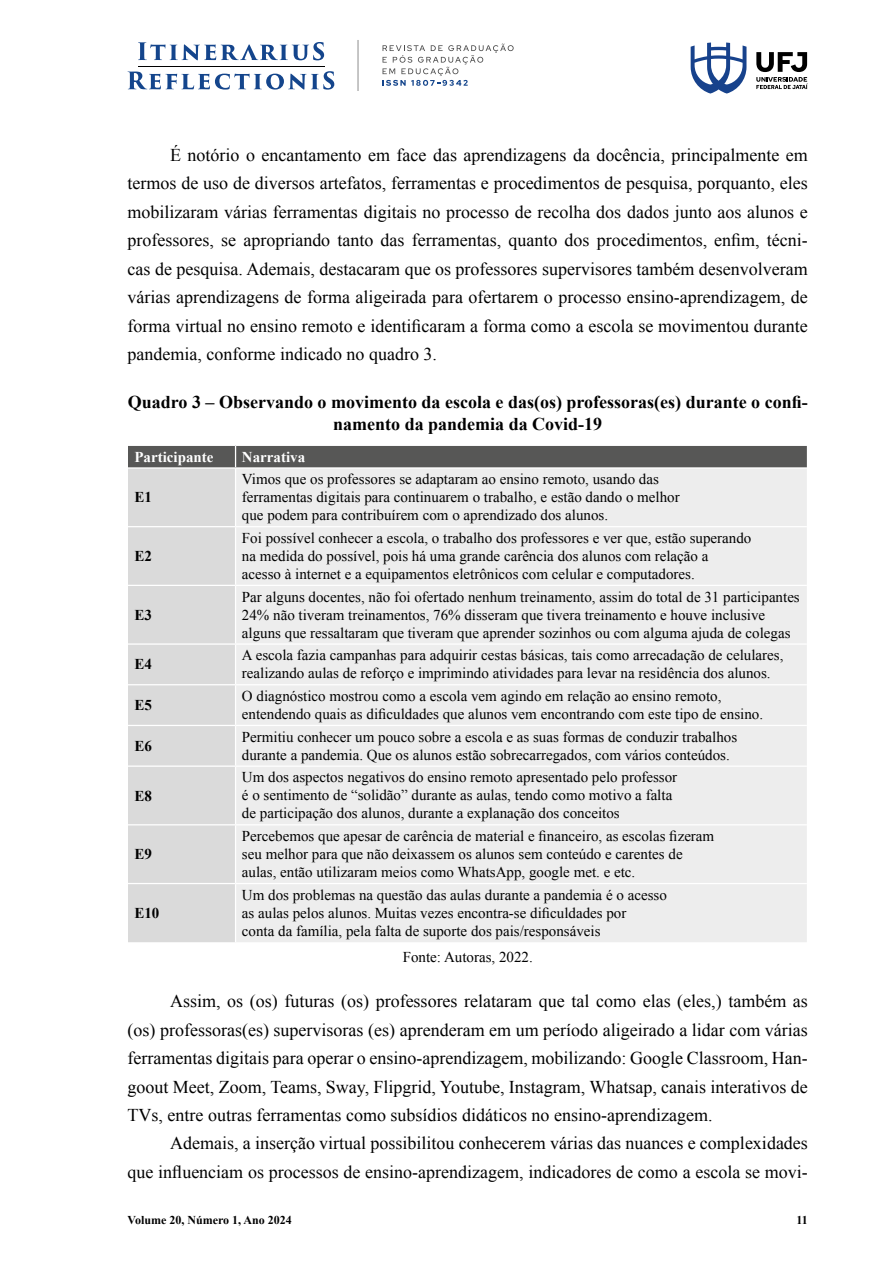
<style>
.page{position:relative;width:893px;height:1263px;background:#fff}
.page>*{position:absolute;margin:0;border:0;box-sizing:border-box;transform-origin:0 0}
.t1{font:18px/28.5px "Times New Roman";color:#000;text-align:justify}
.t2{font:700 18px/22.5px "Times New Roman";color:#000;text-align:center}
.t3{font:15px/18px "Times New Roman";color:#000}
.t4{font:700 15px "Times New Roman";color:#fff}
.t5{font:700 15px "Times New Roman";color:#000}
.t6{font:700 12px "Times New Roman";color:#000}
</style>
<div class="page">
<svg style="left:382px;top:44px;width:132px;height:42px"></svg>
<hr style="left:357px;top:40px;width:2px;height:51px;background:#b3b3b3">
<svg style="left:128px;top:71px;width:206px;height:19px"></svg>
<hr style="left:138px;top:67px;width:186px;height:1px;background:#000">
<svg style="left:138px;top:42px;width:186px;height:18px"></svg>
<svg style="left:756px;top:52px;width:52px;height:37px"></svg>
<svg style="left:691px;top:43px;width:55px;height:51px"></svg>
<div style="left:128px;top:469px;width:107px;height:473px;background:#dadada"></div>
<div style="left:236px;top:469px;width:571px;height:473px;background:#ededed"></div>
<div style="left:128px;top:445px;width:679px;height:22px;background:#575756"></div>
<hr style="left:128px;top:526px;width:108px;height:1px;background:#fff">
<hr style="left:236px;top:526px;width:571px;height:1px;background:#fff">
<hr style="left:128px;top:585px;width:108px;height:1px;background:#fff">
<hr style="left:236px;top:585px;width:571px;height:1px;background:#fff">
<hr style="left:128px;top:643px;width:108px;height:2px;background:#fff">
<hr style="left:236px;top:643px;width:571px;height:2px;background:#fff">
<hr style="left:128px;top:684px;width:108px;height:1px;background:#fff">
<hr style="left:236px;top:684px;width:571px;height:1px;background:#fff">
<hr style="left:128px;top:725px;width:108px;height:1px;background:#fff">
<hr style="left:236px;top:725px;width:571px;height:1px;background:#fff">
<hr style="left:128px;top:765px;width:108px;height:2px;background:#fff">
<hr style="left:236px;top:765px;width:571px;height:2px;background:#fff">
<hr style="left:128px;top:824px;width:108px;height:1px;background:#fff">
<hr style="left:236px;top:824px;width:571px;height:1px;background:#fff">
<hr style="left:128px;top:883px;width:108px;height:1px;background:#fff">
<hr style="left:236px;top:883px;width:571px;height:1px;background:#fff">
<p class="t1" style="left:128px;top:140px;width:682px;text-indent:43px">É notório o encantamento em face das aprendizagens da docência, principalmente em termos de uso de diversos artefatos, ferramentas e procedimentos de pesquisa, porquanto, eles mobilizaram várias ferramentas digitais no processo de recolha dos dados junto aos alunos e professores, se apropriando tanto das ferramentas, quanto dos procedimentos, enfim, técni&shy;cas de pesquisa. Ademais, destacaram que os professores supervisores também desenvolveram várias aprendizagens de forma aligeirada para ofertarem o processo ensino-aprendizagem, de forma virtual no ensino remoto e identificaram a forma como a escola se movimentou durante pandemia, conforme indicado no quadro 3.</p>
<p class="t2" style="left:128px;top:390px;width:681px">Quadro 3 – Observando o movimento da escola e das(os) professoras(es) durante o confi&shy;namento da pandemia da Covid-19</p>
<p class="t4" style="left:134px;top:446px;width:81px">Participante</p>
<p class="t4" style="left:242px;top:446px;width:65px">Narrativa</p>
<p class="t5" style="left:134px;top:487px;width:19px">E1</p>
<p class="t3" style="left:242px;top:470px;width:439px">Vimos que os professores se adaptaram ao ensino remoto, usando das ferramentas digitais para continuarem o trabalho, e estão dando o melhor que podem para contribuírem com o aprendizado dos alunos.</p>
<p class="t5" style="left:134px;top:546px;width:19px">E2</p>
<p class="t5" style="left:134px;top:604px;width:19px">E3</p>
<p class="t3" style="left:242px;top:529px;width:511px">Foi possível conhecer a escola, o trabalho dos professores e ver que, estão superando na medida do possível, pois há uma grande carência dos alunos com relação a<br>acesso à internet e a equipamentos eletrônicos com celular e computadores.</p>
<p class="t3" style="left:242px;top:587px;width:559px">Par alguns docentes, não foi ofertado nenhum treinamento, assim do total de 31 participantes<br>24% não tiveram treinamentos, 76% disseram que tivera treinamento e houve inclusive alguns que ressaltaram que tiveram que aprender sozinhos ou com alguma ajuda de colegas</p>
<p class="t5" style="left:134px;top:654px;width:19px">E4</p>
<p class="t3" style="left:242px;top:646px;width:543px">A escola fazia campanhas para adquirir cestas básicas, tais como arrecadação de celulares, realizando aulas de reforço e imprimindo atividades para levar na residência dos alunos.</p>
<p class="t5" style="left:134px;top:695px;width:19px">E5</p>
<p class="t3" style="left:242px;top:687px;width:523px">O diagnóstico mostrou como a escola vem agindo em relação ao ensino remoto, entendendo quais as dificuldades que alunos vem encontrando com este tipo de ensino.</p>
<p class="t5" style="left:134px;top:735px;width:19px">E6</p>
<p class="t3" style="left:242px;top:727px;width:497px">Permitiu conhecer um pouco sobre a escola e as suas formas de conduzir trabalhos durante a pandemia. Que os alunos estão sobrecarregados, com vários conteúdos.</p>
<p class="t5" style="left:134px;top:785px;width:19px">E8</p>
<p class="t3" style="left:242px;top:768px;width:437px">Um dos aspectos negativos do ensino remoto apresentado pelo professor é o sentimento de “solidão” durante as aulas, tendo como motivo a falta de participação dos alunos, durante a explanação dos conceitos</p>
<p class="t5" style="left:134px;top:844px;width:19px">E9</p>
<p class="t3" style="left:242px;top:827px;width:474px">Percebemos que apesar de carência de material e financeiro, as escolas fizeram seu melhor para que não deixassem os alunos sem conteúdo e carentes de aulas, então utilizaram meios como WhatsApp, google met. e etc.</p>
<p class="t3" style="left:242px;top:885px;width:426px">Um dos problemas na questão das aulas durante a pandemia é o acesso as aulas pelos alunos. Muitas vezes encontra-se dificuldades por<br>conta da família, pela falta de suporte dos pais/responsáveis</p>
<p class="t3" style="left:403px;top:947px;width:131px">Fonte: Autoras, 2022.</p>
<p class="t1" style="left:128px;top:986px;width:682px;text-indent:43px">Assim, os (os) futuras (os) professores relataram que tal como elas (eles,) também as (os) professoras(es) supervisoras (es) aprenderam em um período aligeirado a lidar com várias ferramentas digitais para operar o ensino-aprendizagem, mobilizando: Google Classroom, Han&shy;goout Meet, Zoom, Teams, Sway, Flipgrid, Youtube, Instagram, Whatsap, canais interativos de TVs, entre outras ferramentas como subsídios didáticos no ensino-aprendizagem.</p>
<p class="t1" style="left:128px;top:1129px;width:682px;text-align:right">Ademais, a inserção virtual possibilitou conhecerem várias das nuances e complexidades<br>que influenciam os processos de ensino-aprendizagem, indicadores de como a escola se movi-</p>
<p class="t5" style="left:134px;top:902px;width:27px">E10</p>
<p class="t6" style="left:128px;top:1212px;width:166px">Volume 20, Número 1, Ano 2024</p>
<p class="t6" style="left:797px;top:1212px;width:13px">11</p>
</div>
